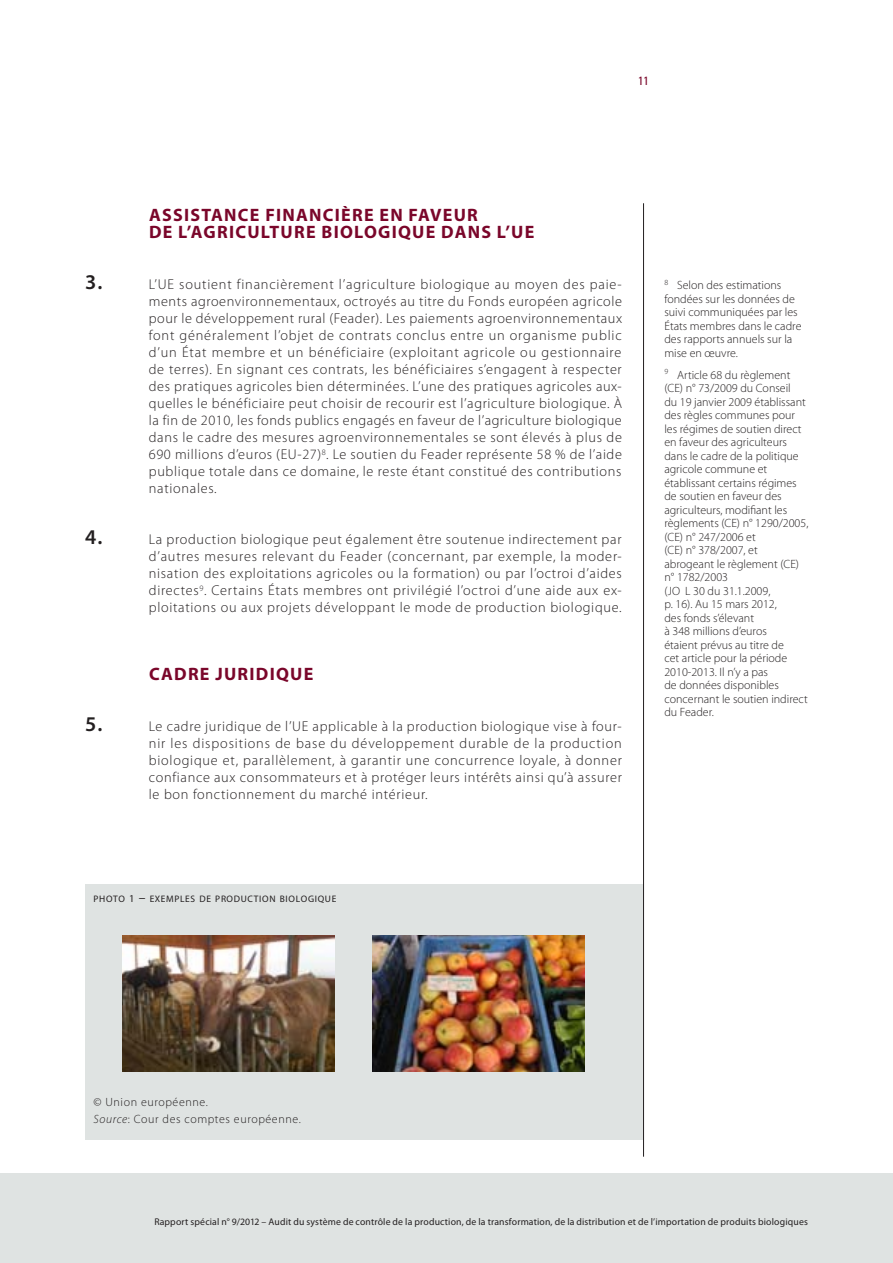
<style>
.page{position:relative;width:893px;height:1263px;background:#fff}
.page>*{position:absolute;margin:0;border:0;box-sizing:border-box;transform-origin:0 0}
.E_02_-_CHAP__TITRE_C{font:700 18px/17px "Myriad Pro";letter-spacing:.07em;color:#7a062a}
.E_05_-_CHAP__1__TEXT{font:300 14.25px/17px "Myriad Pro";letter-spacing:.05em;color:#231f20;text-align:justify}
.E_10_-_CHAP__FOOTNOT{font:300 12px/13.5px "Myriad Pro";color:#231f20}
.E_11_-_CHAP__FOOTNOT{font:300 12px/13.5px "Myriad Pro";color:#231f20}
.L_01_-_SOURCE_IMAGE{font:300 12px "Myriad Pro";letter-spacing:.05em;color:#231f20}
.t1{font:condensed 12px "Univers LT Std";color:#7a062a}
.t2{font:9.75px "Myriad Pro";letter-spacing:.015em;color:#231f20}
.L_02___TITRE_IMAGE{font:9.45px "Myriad Pro";letter-spacing:.07em;color:#231f20}
.s1{font-weight:600;font-size:21px}
.s2{font-size:10.5px}
.s3{font-size:13.5px}
.s4{font-style:italic}
</style>
<div class="page">
<div style="left:0;top:1174px;width:893px;height:89px;background:#dfe3e2"></div>
<div style="left:85px;top:884px;width:558px;height:255px;background:#dfe3e2"></div>
<img style="left:122px;top:935px;width:213px;height:136px">
<img style="left:372px;top:935px;width:213px;height:136px">
<hr style="left:643px;top:203px;width:1px;height:954px;background:#231f20">
<p class="t1" style="left:638px;top:73px;width:12px">11</p>
<p class="E_02_-_CHAP__TITRE_C" style="left:149px;top:206px;width:387px">ASSISTANCE FINANCIÈRE EN FAVEUR<br>DE L’AGRICULTURE BIOLOGIQUE DANS L’UE</p>
<p class="E_05_-_CHAP__1__TEXT" style="left:149px;top:276px;width:475px;text-indent:-64px"><span class="s1">3.</span> L’UE soutient financièrement l’agriculture biologique au moyen des paie&shy;ments agroenvironnementaux, octroyés au titre du Fonds européen agricole pour le développement rural (Feader). Les paiements agroenvironnementaux font généralement l’objet de contrats conclus entre un organisme public d’un État membre et un bénéficiaire (exploitant agricole ou gestionnaire de terres). En signant ces contrats, les bénéficiaires s’engagent à respecter des pratiques agricoles bien déterminées. L’une des pratiques agricoles aux&shy;quelles le bénéficiaire peut choisir de recourir est l’agriculture biologique. À la fin de 2010, les fonds publics engagés en faveur de l’agriculture biologique dans le cadre des mesures agroenvironnementales se sont élevés à plus de 690 millions d’euros (EU-27)<sup>8</sup>. Le soutien du Feader représente 58 % de l’aide publique totale dans ce domaine, le reste étant constitué des contributions nationales.</p>
<p class="E_05_-_CHAP__1__TEXT" style="left:149px;top:531px;width:475px;text-indent:-64px"><span class="s1">4.</span> La production biologique peut également être soutenue indirectement par d’autres mesures relevant du Feader (concernant, par exemple, la moder&shy;nisation des exploitations agricoles ou la formation) ou par l’octroi d’aides directes<sup>9</sup>. Certains États membres ont privilégié l’octroi d’une aide aux ex&shy;ploitations ou aux projets développant le mode de production biologique.</p>
<p class="E_02_-_CHAP__TITRE_C" style="left:149px;top:665px;width:166px">CADRE JURIDIQUE</p>
<p class="E_05_-_CHAP__1__TEXT" style="left:149px;top:718px;width:475px;text-indent:-64px"><span class="s1">5.</span> Le cadre juridique de l’UE applicable à la production biologique vise à four&shy;nir les dispositions de base du développement durable de la production biologique et, parallèlement, à garantir une concurrence loyale, à donner confiance aux consommateurs et à protéger leurs intérêts ainsi qu’à assurer le bon fonctionnement du marché intérieur.</p>
<p class="L_02___TITRE_IMAGE" style="left:94px;top:892px;width:244px">PHOTO <span class="s2">1</span> <span class="s3">–</span> EXEMPLES DE PRODUCTION BIOLOGIQUE</p>
<p class="E_11_-_CHAP__FOOTNOT" style="left:664px;top:279px;width:139px"><sup>8</sup> Selon des estimations fondées sur les données de suivi communiquées par les<br>États membres dans le cadre des rapports annuels sur la mise en œuvre.</p>
<p class="E_10_-_CHAP__FOOTNOT" style="left:664px;top:368px;width:146px"><sup>9</sup> Article 68 du règlement (CE) n° 73/2009 du Conseil<br>du 19 janvier 2009 établissant des règles communes pour les régimes de soutien direct en faveur des agriculteurs dans le cadre de la politique agricole commune et établissant certains régimes de soutien en faveur des agriculteurs, modifiant les règlements (CE) n° 1290/2005, (CE) n° 247/2006 et<br>(CE) n° 378/2007, et abrogeant le règlement (CE) n° 1782/2003<br>(JO L 30 du 31.1.2009,<br>p. 16). Au 15 mars 2012,<br>des fonds s’élevant<br>à 348 millions d’euros<br>étaient prévus au titre de<br>cet article pour la période<br>2010-2013. Il n’y a pas<br>de données disponibles concernant le soutien indirect du Feader.</p>
<p class="L_01_-_SOURCE_IMAGE" style="left:94px;top:1095px;width:116px">© Union européenne.</p>
<p class="L_01_-_SOURCE_IMAGE" style="left:94px;top:1112px;width:209px"><span class="s4">Source</span>: Cour des comptes européenne.</p>
<p class="t2" style="left:154px;top:1215px;width:655px">Rapport spécial n° 9/2012 – Audit du système de contrôle de la production, de la transformation, de la distribution et de l’importation de produits biologiques</p>
</div>
